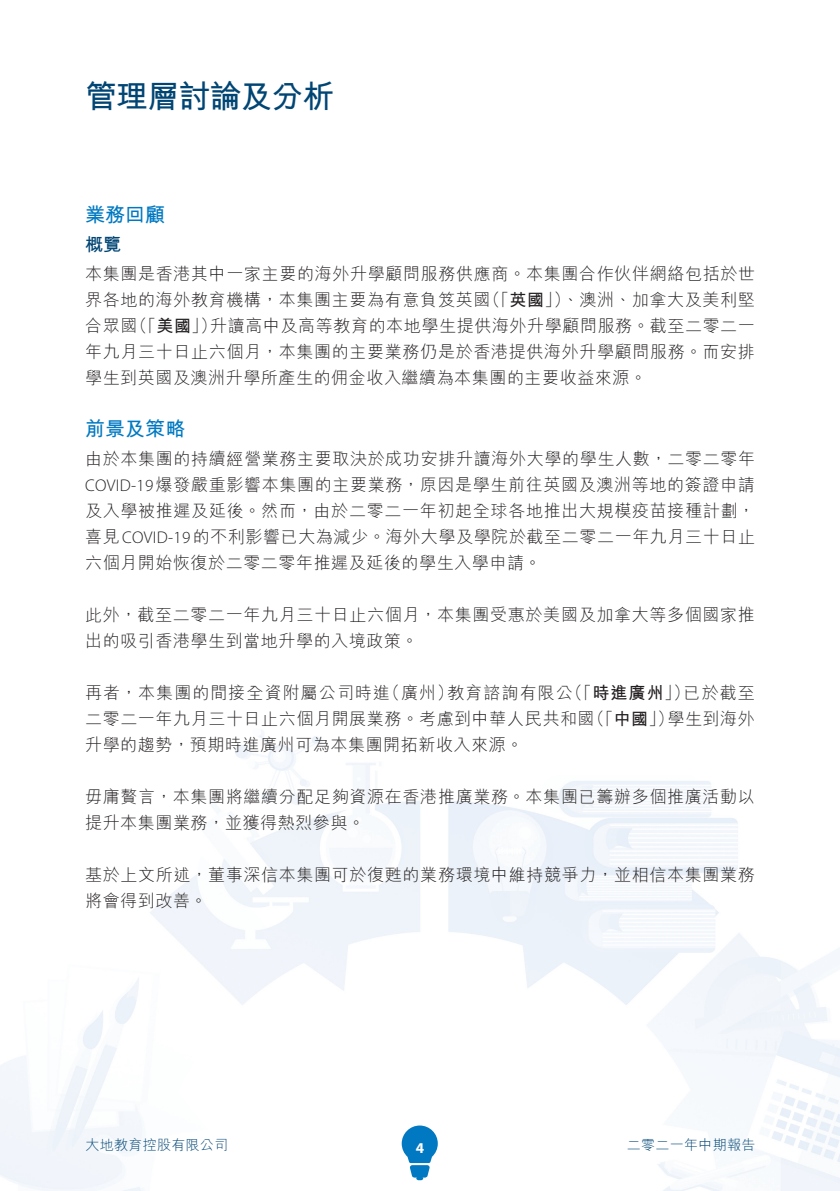
<style>
.page{position:relative;width:840px;height:1191px;background:#fff}
.page>*{position:absolute;margin:0;border:0;box-sizing:border-box;transform-origin:0 0}
.t1{font:700 32px "M Hei HK";letter-spacing:-.03em;color:#004574}
._01_H1{font:700 20px "M Hei HK";color:#0079c2}
._02_H2{font:700 18px "M Hei HK";color:#004574}
._00_txt{font:300 17px/26px "M Hei HK";letter-spacing:.04em;color:#231f20}
._00_txt-2{font:300 17px "M Hei HK";letter-spacing:.06em;color:#231f20}
._00_txt-3{font:700 15px "Myriad Pro";color:#fff}
.t2{font:300 14px "M Hei HK";letter-spacing:.02em;color:#004574}
.s1{font-weight:700}
.s2{font-family:"Myriad Pro"}
</style>
<div class="page">
<img style="left:0;top:730px;width:839px;height:461px">
<svg style="left:401px;top:1125px;width:36px;height:55px"></svg>
<p class="t1" style="left:85px;top:73px;width:251px">管理層討論及分析</p>
<p class="_01_H1" style="left:85px;top:200px;width:82px">業務回顧</p>
<p class="_02_H2" style="left:85px;top:231px;width:38px">概覽</p>
<p class="_00_txt" style="left:85px;top:260px;width:671px;text-align:right">本集團是香港其中一家主要的海外升學顧問服務供應商。本集團合作伙伴網絡包括於世（「<span class="s1">英國</span>」）、澳洲、加拿大及美利堅</p>
<p class="_00_txt" style="left:210px;top:286px;width:546px;text-indent:-125px">界各地的海外教育機構，本集團主要為有意負笈英國<br>升讀高中及高等教育的本地學生提供海外升學顧問服務。截至二零二一</p>
<p class="_00_txt" style="left:130px;top:312px;width:88px">（「<span class="s1">美國</span>」）</p>
<p class="_00_txt" style="left:85px;top:312px;width:670px">合眾國<br>年九月三十日止六個月，本集團的主要業務仍是於香港提供海外升學顧問服務。而安排學生到英國及澳洲升學所產生的佣金收入繼續為本集團的主要收益來源。</p>
<p class="_01_H1" style="left:85px;top:414px;width:102px">前景及策略</p>
<p class="_00_txt" style="left:85px;top:445px;width:671px;text-align:justify">由於本集團的持續經營業務主要取決於成功安排升讀海外大學的學生人數，二零二零年<span class="s2">COVID-19</span>爆發嚴重影響本集團的主要業務，原因是學生前往英國及澳洲等地的簽證申請及入學被推遲及延後。然而，由於二零二一年初起全球各地推出大規模疫苗接種計劃，喜見<span class="s2">COVID-19</span>的不利影響已大為減少。海外大學及學院於截至二零二一年九月三十日止六個月開始恢復於二零二零年推遲及延後的學生入學申請。</p>
<p class="_00_txt" style="left:85px;top:601px;width:670px">此外，截至二零二一年九月三十日止六個月，本集團受惠於美國及加拿大等多個國家推出的吸引香港學生到當地升學的入境政策。</p>
<p class="_00_txt" style="left:683px;top:679px;width:73px">已於截至</p>
<p class="_00_txt-2" style="left:447px;top:684px;width:127px">教育諮詢有限公</p>
<p class="_00_txt" style="left:383px;top:679px;width:72px">（廣州）</p>
<p class="_00_txt" style="left:565px;top:679px;width:125px">（「<span class="s1">時進廣州</span>」）</p>
<p class="_00_txt-2" style="left:85px;top:684px;width:306px">再者，本集團的間接全資附屬公司時進</p>
<p class="_00_txt" style="left:587px;top:705px;width:88px">（「<span class="s1">中國</span>」）</p>
<p class="_00_txt" style="left:667px;top:705px;width:89px">學生到海外</p>
<p class="_00_txt" style="left:85px;top:705px;width:510px">二零二一年九月三十日止六個月開展業務。考慮到中華人民共和國升學的趨勢，預期時進廣州可為本集團開拓新收入來源。</p>
<p class="_00_txt" style="left:85px;top:783px;width:670px">毋庸贅言，本集團將繼續分配足夠資源在香港推廣業務。本集團已籌辦多個推廣活動以提升本集團業務，並獲得熱烈參與。</p>
<p class="_00_txt" style="left:85px;top:861px;width:670px">基於上文所述，董事深信本集團可於復甦的業務環境中維持競爭力，並相信本集團業務將會得到改善。</p>
<p class="t2" style="left:85px;top:1138px;width:144px">大地教育控股有限公司</p>
<p class="_00_txt-3" style="left:415px;top:1138px;width:10px">4</p>
<p class="t2" style="left:626px;top:1138px;width:130px">二零二一年中期報告</p>
</div>
